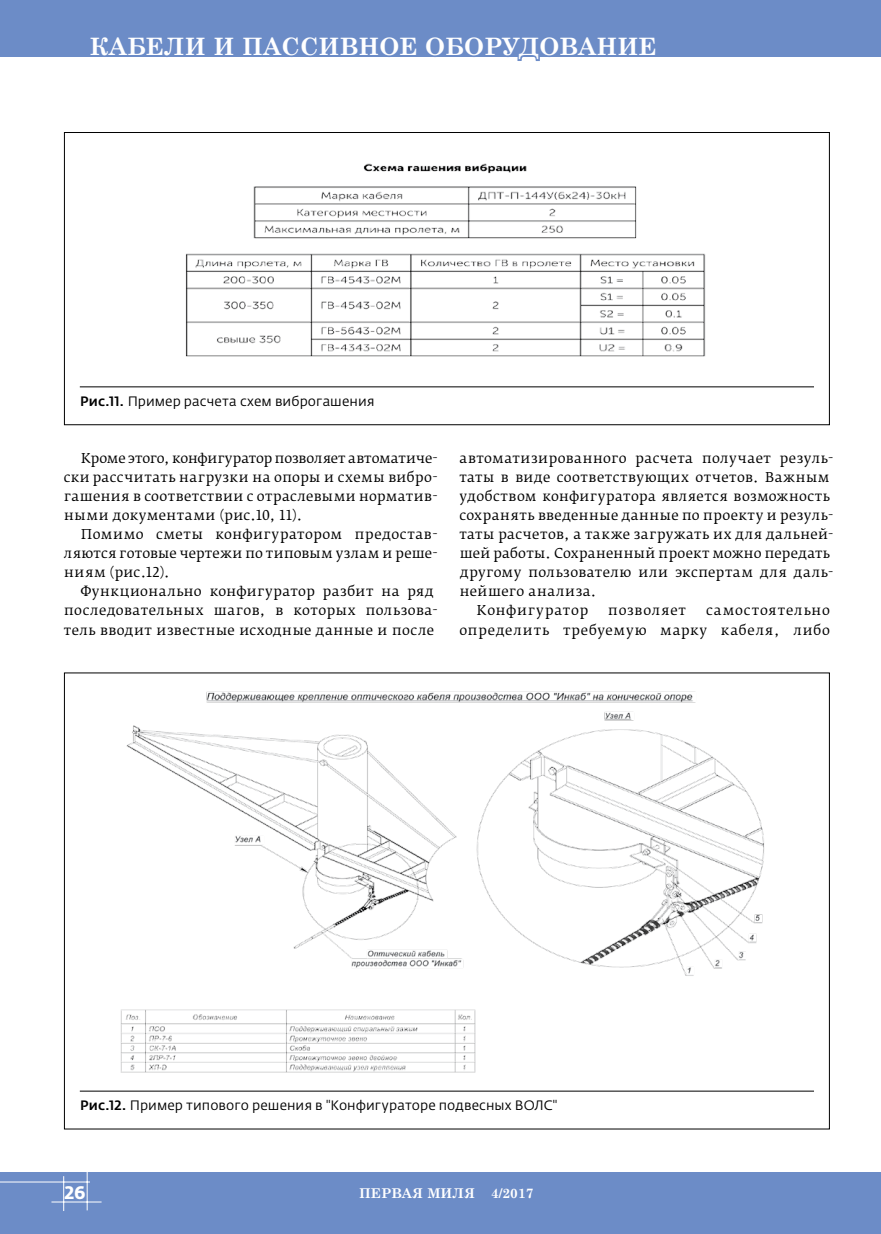
<style>
.page{position:relative;width:881px;height:1234px;background:#fff}
.page>*{position:absolute;margin:0;border:0;box-sizing:border-box;transform-origin:0 0}
.t1{font:700 24px "Century Schoolbook";color:#fff}
.t2{font:700 18px "Fedra Sans Pro";color:#fff}
.t3{font:13.5px/19px "Fedra Serif B Pro";letter-spacing:.03em;color:#000;text-align:justify}
.t4{font:13.5px "Fedra Sans Pro";letter-spacing:.005em;color:#000}
.t5{font:13.5px/19px "Fedra Serif B Pro";letter-spacing:.065em;color:#000;text-align:right}
.t6{font:700 13.5px "Century Schoolbook";color:#fff}
.t7{font:13.5px "Fedra Serif B Pro";letter-spacing:.055em;color:#000}
.t8{font:13.5px "Fedra Serif B Pro";letter-spacing:.05em;color:#000}
.s1{font-weight:500}
</style>
<div class="page">
<div style="left:0;top:0;width:880px;height:57px;background:#6c8cc7"></div>
<div style="left:0;top:1172px;width:880px;height:61px;background:#6c8cc7"></div>
<hr style="left:51px;top:1201px;width:50px;height:1px;background:#fff">
<hr style="left:87px;top:1171px;width:1px;height:39px;background:#fff">
<hr style="left:63px;top:1175px;width:1px;height:35px;background:#fff">
<hr style="left:0;top:1181px;width:90px;height:1px;background:#fff">
<hr style="left:80px;top:386px;width:733px;height:1px;background:#000">
<img style="left:185px;top:163px;width:521px;height:194px">
<hr style="left:80px;top:1090px;width:733px;height:1px;background:#000">
<img style="left:121px;top:691px;width:643px;height:380px">
<h1 class="t1" style="left:89px;top:28px;width:568px">Кабели и пассивное оборудование</h1>
<p class="t4" style="left:80px;top:393px;width:296px"><span class="s1">Рис.11.</span> Пример расчета схем виброгашения</p>
<p class="t3" style="left:64px;top:449px;width:375px;text-indent:18px">Кроме этого, конфигуратор позволяет автоматиче&shy;ски рассчитать нагрузки на опоры и схемы вибро&shy;гашения в соответствии с отраслевыми норматив&shy;ными документами (рис.10, 11).</p>
<p class="t3" style="left:64px;top:525px;width:375px;text-indent:17px">Помимо сметы конфигуратором предостав&shy;ляются готовые чертежи по типовым узлам и реше&shy;ниям (рис.12).</p>
<p class="t3" style="left:64px;top:582px;width:375px;text-align:left;text-indent:17px">Функционально конфигуратор разбит на ряд последовательных шагов, в которых пользова&shy;тель вводит известные исходные данные и после</p>
<p class="t3" style="left:459px;top:449px;width:375px">автоматизированного расчета получает резуль-</p>
<p class="t3" style="left:459px;top:468px;width:371px">таты в виде соответствующих отчетов. Важным</p>
<p class="t3" style="left:459px;top:487px;width:372px">удобством конфигуратора является возможность</p>
<p class="t3" style="left:459px;top:506px;width:375px">сохранять введенные данные по проекту и резуль-</p>
<p class="t3" style="left:459px;top:525px;width:375px">таты расчетов, а также загружать их для дальней-</p>
<p class="t3" style="left:459px;top:544px;width:371px">шей работы. Сохраненный проект можно передать</p>
<p class="t3" style="left:460px;top:563px;width:374px">другому пользователю или экспертам для даль-</p>
<p class="t3" style="left:459px;top:582px;width:138px">нейшего анализа.</p>
<p class="t7" style="left:477px;top:602px;width:113px">Конфигуратор</p>
<p class="t8" style="left:608px;top:602px;width:79px">позволяет</p>
<p class="t5" style="left:459px;top:601px;width:372px">самостоятельно<br>определить требуемую марку кабеля, либо</p>
<p class="t4" style="left:80px;top:1096px;width:478px"><span class="s1">Рис.12.</span> Пример типового решения в "Конфигураторе подвесных ВОЛС"</p>
<h2 class="t2" style="left:64px;top:1180px;width:23px">26</h2>
<p class="t6" style="left:359px;top:1181px;width:176px">ПЕРВАЯ МИЛЯ 4/2017</p>
</div>
